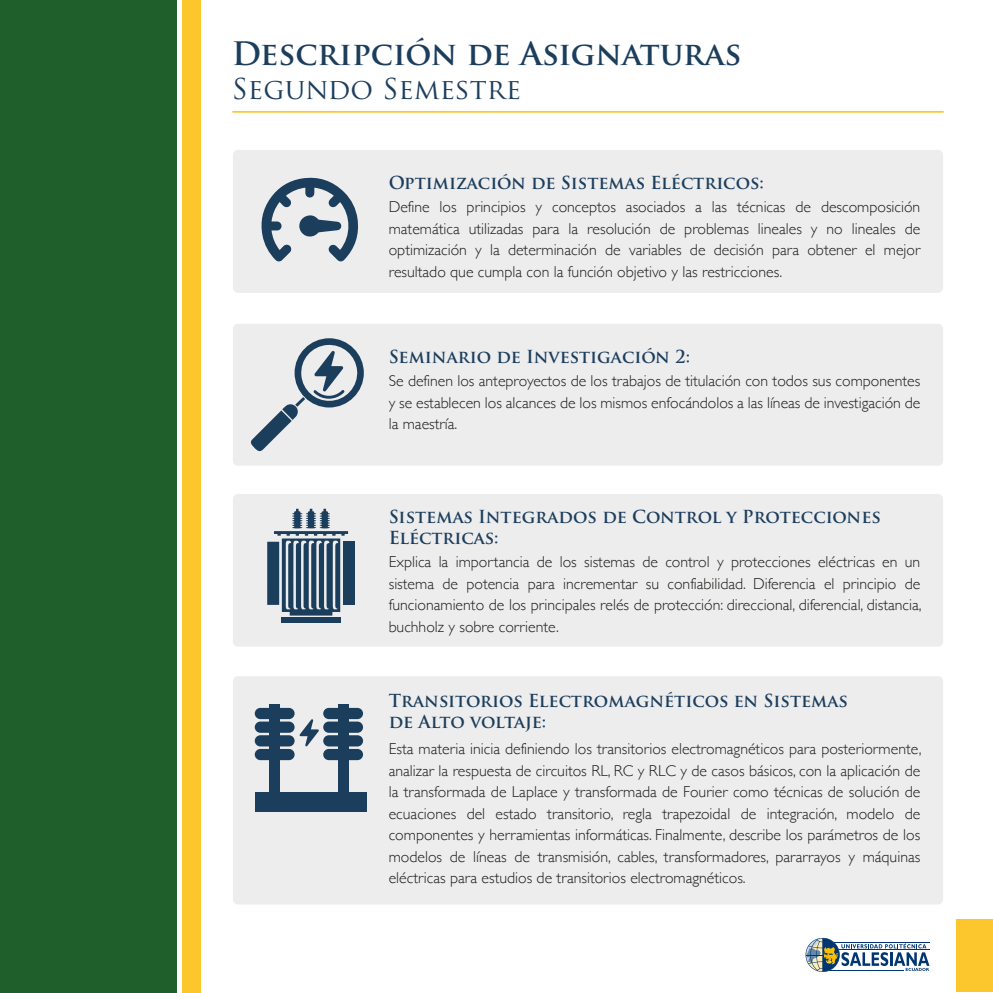
<style>
.page{position:relative;width:993px;height:993px;background:#fff}
.page>*{position:absolute;margin:0;border:0;box-sizing:border-box;transform-origin:0 0}
.t1{font:700 31.5px "Trajan Pro";color:#1c3e5d}
.t2{font:28px "Trajan Pro";color:#1c3e5d}
.t3{font:700 17.5px/21px "Trajan Pro";color:#1c3e5d}
.t4{font:300 15.75px/21.5px "Gill Sans";color:#1d1d1b;text-align:justify}
</style>
<div class="page">
<div style="left:0;top:0;width:177px;height:992px;background:#1e5f2b"></div>
<div style="left:182px;top:0;width:19px;height:992px;background:#fbc72d"></div>
<div style="left:956px;top:918px;width:36px;height:73px;background:#fbc72d"></div>
<svg style="left:805px;top:937px;width:124px;height:34px"></svg>
<hr style="left:233px;top:111px;width:709px;height:2px;background:#fbc72d">
<div style="left:233px;top:150px;width:709px;height:143px;background:#ededed;border-radius:5px"></div>
<div style="left:233px;top:323px;width:709px;height:142px;background:#ededed;border-radius:5px"></div>
<div style="left:233px;top:494px;width:709px;height:152px;background:#ededed;border-radius:5px"></div>
<div style="left:233px;top:676px;width:709px;height:228px;background:#ededed;border-radius:5px"></div>
<svg style="left:261px;top:177px;width:97px;height:85px"></svg>
<svg style="left:250px;top:338px;width:114px;height:113px"></svg>
<div style="left:343px;top:541px;width:12px;height:63px;background:#1c3e5d"></div>
<div style="left:281px;top:616px;width:60px;height:6px;background:#1c3e5d"></div>
<svg style="left:267px;top:508px;width:81px;height:107px"></svg>
<div style="left:255px;top:791px;width:112px;height:19px;background:#1c3e5d"></div>
<div style="left:269px;top:703px;width:11px;height:96px;background:#1c3e5d"></div>
<div style="left:255px;top:707px;width:39px;height:11px;background:#1c3e5d;border-radius:6px"></div>
<div style="left:255px;top:721px;width:39px;height:11px;background:#1c3e5d;border-radius:6px"></div>
<div style="left:255px;top:735px;width:39px;height:11px;background:#1c3e5d;border-radius:6px"></div>
<div style="left:255px;top:748px;width:39px;height:11px;background:#1c3e5d;border-radius:6px"></div>
<div style="left:338px;top:703px;width:10px;height:96px;background:#1c3e5d"></div>
<div style="left:323px;top:707px;width:40px;height:11px;background:#1c3e5d;border-radius:6px"></div>
<div style="left:323px;top:721px;width:40px;height:11px;background:#1c3e5d;border-radius:6px"></div>
<div style="left:323px;top:735px;width:40px;height:11px;background:#1c3e5d;border-radius:6px"></div>
<div style="left:323px;top:748px;width:40px;height:11px;background:#1c3e5d;border-radius:6px"></div>
<svg style="left:299px;top:719px;width:20px;height:27px"></svg>
<h1 class="t1" style="left:232px;top:34px;width:511px">Descripción de Asignaturas</h1>
<h2 class="t2" style="left:232px;top:70px;width:290px">SEGUNDO SEMESTRE</h2>
<p class="t3" style="left:388px;top:172px;width:376px">Optimización de Sistemas Eléctricos:</p>
<p class="t4" style="left:388px;top:196px;width:533px">Define los principios y conceptos asociados a las técnicas de descomposición matemática utilizadas para la resolución de problemas lineales y no lineales de optimización y la determinación de variables de decisión para obtener el mejor resultado que cumpla con la función objetivo y las restricciones.</p>
<p class="t3" style="left:388px;top:346px;width:303px">Seminario de Investigación 2:</p>
<p class="t4" style="left:388px;top:369px;width:533px">Se definen los anteproyectos de los trabajos de titulación con todos sus componentes y se establecen los alcances de los mismos enfocándolos a las líneas de investigación de la maestría.</p>
<p class="t3" style="left:388px;top:505px;width:493px">Sistemas Integrados de Control y Protecciones<br>Eléctricas:</p>
<p class="t4" style="left:388px;top:550px;width:534px">Explica la importancia de los sistemas de control y protecciones eléctricas en un sistema de potencia para incrementar su confiabilidad. Diferencia el principio de funcionamiento de los principales relés de protección: direccional, diferencial, distancia, buchholz y sobre corriente.</p>
<p class="t3" style="left:388px;top:690px;width:460px">Transitorios Electromagnéticos en Sistemas de Alto voltaje:</p>
<p class="t4" style="left:388px;top:737px;width:534px">Esta materia inicia definiendo los transitorios electromagnéticos para posteriormente, analizar la respuesta de circuitos RL, RC y RLC y de casos básicos, con la aplicación de la transformada de Laplace y transformada de Fourier como técnicas de solución de ecuaciones del estado transitorio, regla trapezoidal de integración, modelo de componentes y herramientas informáticas. Finalmente, describe los parámetros de los modelos de líneas de transmisión, cables, transformadores, pararrayos y máquinas eléctricas para estudios de transitorios electromagnéticos.</p>
</div>
